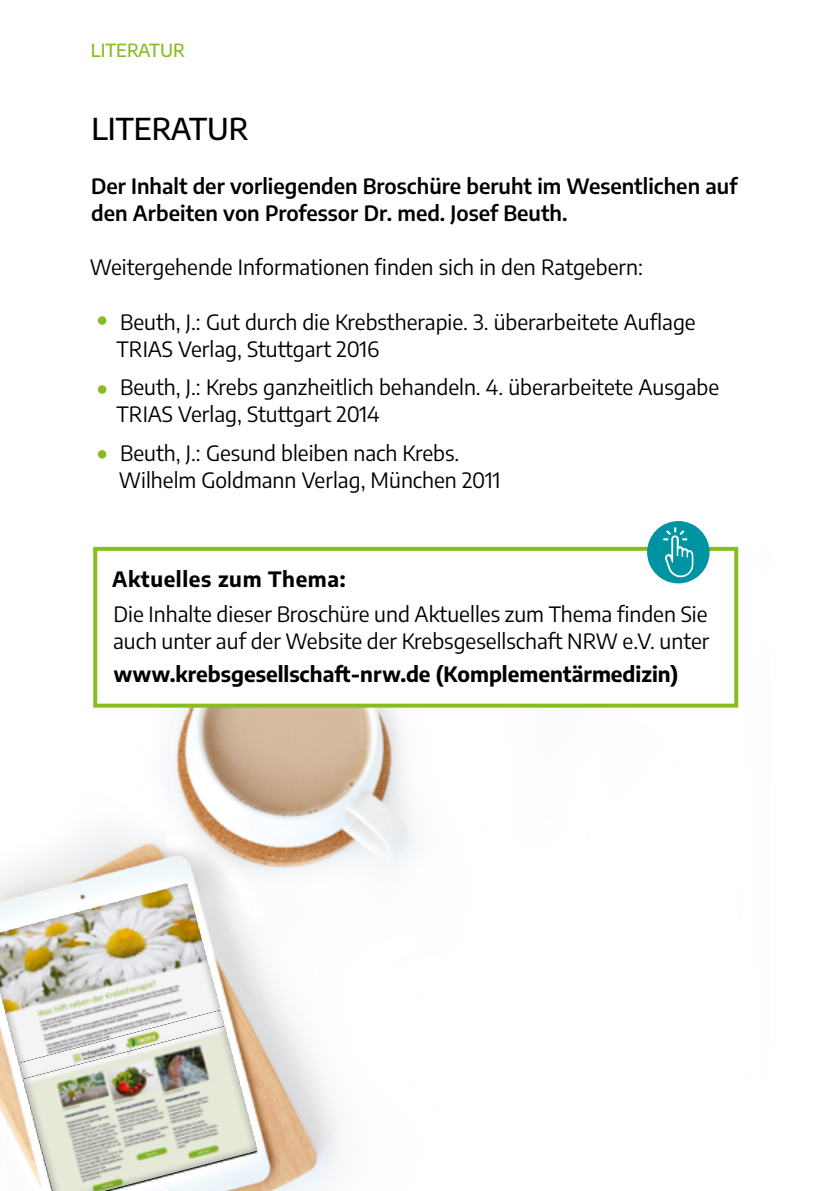
<style>
.page{position:relative;width:840px;height:1191px;background:#fff}
.page>*{position:absolute;margin:0;border:0;box-sizing:border-box;transform-origin:0 0}
.t1{font:500 30px "Encode Sans";color:#000}
.t2{font:21px/27px "Encode Sans";color:#000}
.t3{font:600 21px/27px "Encode Sans";color:#000}
.t4{font:700 21px "Encode Sans";color:#000}
.t5{font:700 21px "Encode Sans";letter-spacing:.03em;color:#000}
.t6{font:500 18px "Encode Sans";color:#88bd21}
</style>
<div class="page">
<img style="left:0;top:551px;width:739px;height:640px">
<div style="left:93px;top:547px;width:644px;height:160px;background:#fff;border:4px solid #88bd21"></div>
<hr style="left:839px;top:0;width:1px;height:1191px;background:#88bd21">
<div style="left:0;top:879px;width:261px;height:312px;background:#000;opacity:.45"></div>
<div style="left:98px;top:316px;width:8px;height:9px;background:#88bd21;border-radius:50%"></div>
<div style="left:98px;top:385px;width:8px;height:9px;background:#88bd21;border-radius:50%"></div>
<div style="left:98px;top:450px;width:8px;height:8px;background:#88bd21;border-radius:50%"></div>
<div style="left:646px;top:521px;width:63px;height:62px;background:#0094a3;border-radius:50%"></div>
<svg style="left:663px;top:527px;width:30px;height:50px"></svg>
<p class="t6" style="left:91px;top:38px;width:96px">LITERATUR</p>
<h1 class="t1" style="left:91px;top:108px;width:159px">LITERATUR</h1>
<p class="t3" style="left:91px;top:172px;width:647px">Der Inhalt der vorliegenden Broschüre beruht im Wesentlichen auf den Arbeiten von Professor Dr. med. Josef Beuth.</p>
<p class="t2" style="left:90px;top:253px;width:554px">Weitergehende Informationen finden sich in den Ratgebern:</p>
<p class="t2" style="left:116px;top:308px;width:580px">Beuth, J.: Gut durch die Krebstherapie. 3. überarbeitete Auflage<br>TRIAS Verlag, Stuttgart 2016</p>
<p class="t2" style="left:116px;top:373px;width:604px">Beuth, J.: Krebs ganzheitlich behandeln. 4. überarbeitete Ausgabe<br>TRIAS Verlag, Stuttgart 2014</p>
<p class="t2" style="left:119px;top:438px;width:383px">Beuth, J.: Gesund bleiben nach Krebs.<br>Wilhelm Goldmann Verlag, München 2011</p>
<p class="t5" style="left:112px;top:565px;width:235px">Aktuelles zum Thema:</p>
<p class="t2" style="left:113px;top:600px;width:597px">Die Inhalte dieser Broschüre und Aktuelles zum Thema finden Sie auch unter auf der Website der Krebsgesellschaft NRW e.V. unter</p>
<p class="t4" style="left:113px;top:660px;width:566px">www.krebsgesellschaft-nrw.de (Komplementärmedizin)</p>
</div>
